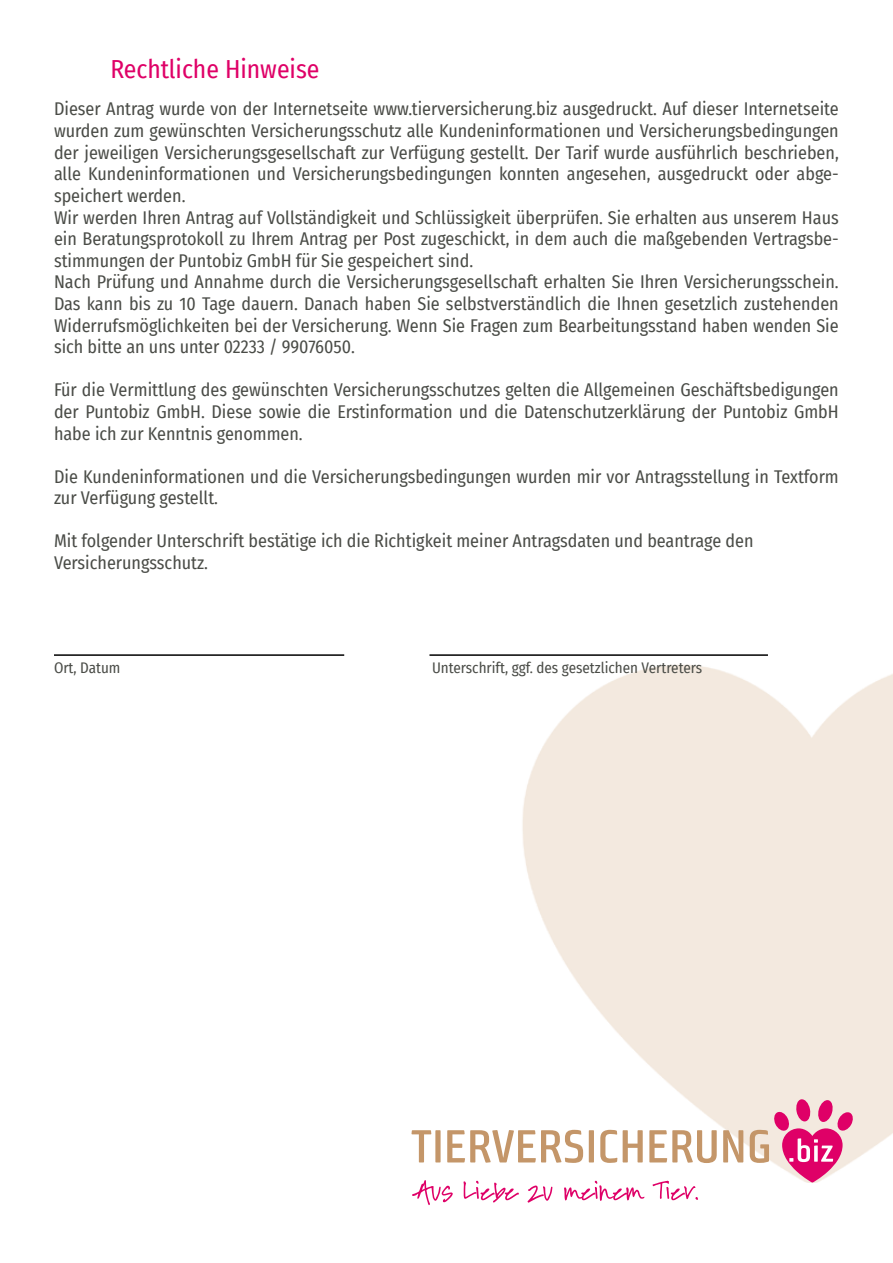
<style>
.page{position:relative;width:893px;height:1263px;background:#fff}
.page>*{position:absolute;margin:0;border:0;box-sizing:border-box;transform-origin:0 0}
.t1{font:25.5px "Fira Sans Condensed";color:#df0067}
.t2{font:18px/21.6px "Fira Sans Condensed";color:#4a4c47}
.t3{font:15px "Fira Sans Condensed";color:#4a4c47}
</style>
<div class="page">
<svg style="left:411px;top:1130px;width:20px;height:32px"></svg>
<div style="left:435px;top:1130px;width:6px;height:32px;background:#c49669"></div>
<svg style="left:447px;top:1130px;width:136px;height:33px"></svg>
<div style="left:589px;top:1130px;width:5px;height:32px;background:#c49669"></div>
<svg style="left:600px;top:1130px;width:17px;height:33px"></svg>
<svg style="left:623px;top:1130px;width:20px;height:32px"></svg>
<svg style="left:649px;top:1130px;width:68px;height:33px"></svg>
<svg style="left:723px;top:1130px;width:20px;height:32px"></svg>
<svg style="left:750px;top:1099px;width:104px;height:83px"></svg>
<svg style="left:412px;top:1180px;width:41px;height:25px"></svg>
<svg style="left:464px;top:1181px;width:55px;height:21px"></svg>
<svg style="left:527px;top:1185px;width:25px;height:17px"></svg>
<svg style="left:564px;top:1181px;width:80px;height:20px"></svg>
<svg style="left:653px;top:1181px;width:45px;height:19px"></svg>
<hr style="left:54px;top:654px;width:290px;height:2px;background:#000">
<hr style="left:429px;top:654px;width:339px;height:2px;background:#000">
<h1 class="t1" style="left:110px;top:54px;width:211px">Rechtliche Hinweise</h1>
<p class="t2" style="left:54px;top:99px;width:786px">Dieser Antrag wurde von der Internetseite www.tierversicherung.biz ausgedruckt. Auf dieser Internetseite wurden zum gewünschten Versicherungsschutz alle Kundeninformationen und Versicherungsbedingungen der jeweiligen Versicherungsgesellschaft zur Verfügung gestellt. Der Tarif wurde ausführlich beschrieben, alle Kundeninformationen und Versicherungsbedingungen konnten angesehen, ausgedruckt oder abge&shy;speichert werden.<br>Wir werden Ihren Antrag auf Vollständigkeit und Schlüssigkeit überprüfen. Sie erhalten aus unserem Haus ein Beratungsprotokoll zu Ihrem Antrag per Post zugeschickt, in dem auch die maßgebenden Vertragsbe&shy;stimmungen der Puntobiz GmbH für Sie gespeichert sind.<br>Nach Prüfung und Annahme durch die Versicherungsgesellschaft erhalten Sie Ihren Versicherungsschein.<br>Das kann bis zu 10 Tage dauern. Danach haben Sie selbstverständlich die Ihnen gesetzlich zustehenden Widerrufsmöglichkeiten bei der Versicherung. Wenn Sie Fragen zum Bearbeitungsstand haben wenden Sie sich bitte an uns unter 02233 / 99076050.</p>
<p class="t2" style="left:54px;top:379px;width:786px;text-align:justify">Für die Vermittlung des gewünschten Versicherungsschutzes gelten die Allgemeinen Geschäftsbedigungen der Puntobiz GmbH. Diese sowie die Erstinformation und die Datenschutzerklärung der Puntobiz GmbH habe ich zur Kenntnis genommen.</p>
<p class="t2" style="left:54px;top:466px;width:786px">Die Kundeninformationen und die Versicherungsbedingungen wurden mir vor Antragsstellung in Textform zur Verfügung gestellt.</p>
<p class="t2" style="left:54px;top:530px;width:701px">Mit folgender Unterschrift bestätige ich die Richtigkeit meiner Antragsdaten und beantrage den<br>Versicherungsschutz.</p>
<p class="t3" style="left:54px;top:659px;width:68px">Ort, Datum</p>
<p class="t3" style="left:432px;top:659px;width:272px">Unterschrift, ggf. des gesetzlichen Vertreters</p>
</div>
